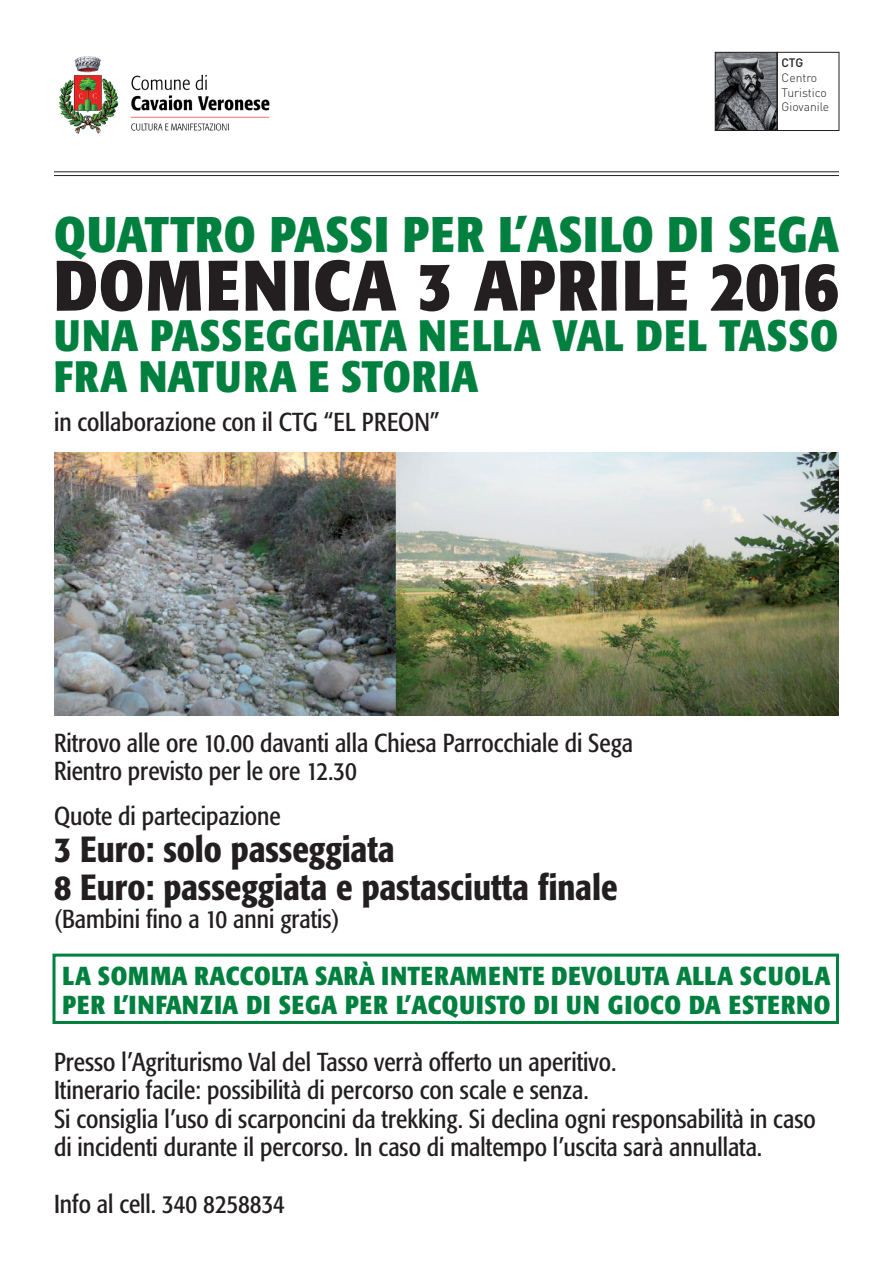
<style>
.page{position:relative;width:893px;height:1263px;background:#fff}
.page>*{position:absolute;margin:0;border:0;box-sizing:border-box;transform-origin:0 0}
.t1{font:700 condensed 70.5px "Formata";letter-spacing:.005em;color:#231f20}
.t2{font:700 condensed 49.5px "Formata";letter-spacing:.015em;color:#00803f}
.t3{font:700 condensed 43.5px/40.5px "Formata";letter-spacing:.02em;color:#00803f}
.t4{font:500 condensed 36px/37.5px "Formata";color:#231f20}
.t5{font:condensed 25.8px/28.5px "Formata";color:#231f20}
.t6{font:700 condensed 25.8px/28.5px "Formata";letter-spacing:.03em;color:#00803f}
.t7{font:300 12.15px/14.5px "DIN";color:#231f20}
.t8{font:500 12.15px "DIN";color:#231f20}
</style>
<div class="page">
<img style="left:59px;top:56px;width:211px;height:78px">
<img style="left:717px;top:54px;width:58px;height:75px">
<div style="left:715px;top:52px;width:62px;height:79px;border:1px solid #231f20"></div>
<div style="left:777px;top:52px;width:62px;height:79px;border:1px solid #231f20"></div>
<hr style="left:54px;top:171px;width:785px;height:1px;background:#231f20">
<hr style="left:54px;top:175px;width:785px;height:1px;background:#231f20">
<img style="left:54px;top:453px;width:785px;height:263px">
<div style="left:52px;top:953px;width:787px;height:71px;border:3px solid #00803f"></div>
<p class="t8" style="left:781px;top:55px;width:23px">CTG</p>
<p class="t7" style="left:781px;top:70px;width:49px">Centro<br>Turistico<br>Giovanile</p>
<h2 class="t2" style="left:54px;top:204px;width:786px">QUATTRO PASSI PER L’ASILO DI SEGA</h2>
<h1 class="t1" style="left:54px;top:242px;width:457px">DOMENICA 3 APRILE</h1>
<h1 class="t1" style="left:709px;top:242px;width:131px">2016</h1>
<h3 class="t3" style="left:54px;top:315px;width:786px">UNA PASSEGGIATA NELLA VAL DEL TASSO<br>FRA NATURA E STORIA</h3>
<p class="t5" style="left:54px;top:407px;width:387px">in collaborazione con il CTG “EL PREON”</p>
<p class="t5" style="left:54px;top:728px;width:581px">Ritrovo alle ore 10.00 davanti alla Chiesa Parrocchiale di Sega<br>Rientro previsto per le ore 12.30</p>
<p class="t5" style="left:54px;top:801px;width:228px">Quote di partecipazione</p>
<h3 class="t4" style="left:54px;top:830px;width:565px">3 Euro: solo passeggiata<br>8 Euro: passeggiata e pastasciutta finale</h3>
<p class="t5" style="left:54px;top:905px;width:287px">(Bambini fino a 10 anni gratis)</p>
<p class="t6" style="left:63px;top:961px;width:769px">LA SOMMA RACCOLTA SARÀ INTERAMENTE DEVOLUTA ALLA SC UOLA<br>PER L’IN FANZIA DI SEGA PER L’ACQUISTO DI UN GIOCO DA ESTERNO</p>
<p class="t5" style="left:54px;top:1047px;width:763px">Presso l’Agriturismo Val del Tasso verrà offerto un aperitivo.<br>Itinerario facile: possibilità di percorso con scale e senza.<br>Si consiglia l’uso di scarponcini da trekking. Si declina ogni responsabilità in caso di incidenti durante il percorso. In caso di maltempo l’uscita sarà annullata.</p>
<p class="t5" style="left:54px;top:1190px;width:232px">Info al cell. 340 8258834</p>
</div>
